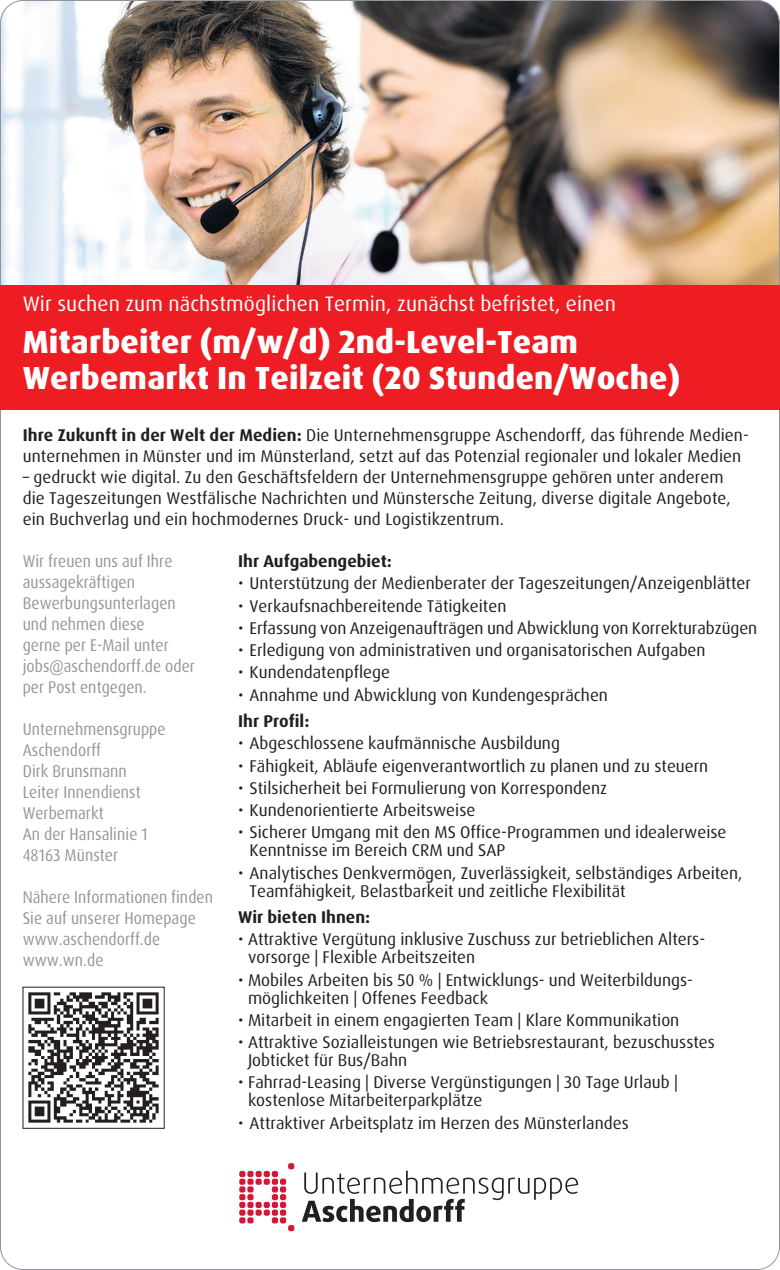
<style>
.page{position:relative;width:780px;height:1270px;background:#fff}
.page>*{position:absolute;margin:0;border:0;box-sizing:border-box;transform-origin:0 0}
.t1{font:800 32px/36px "Dax Pro";letter-spacing:.005em;color:#fff}
.t2{font:21px "Dax Pro";letter-spacing:.005em;color:#fff}
.t3{font:17px/18px "Dax Pro";color:#231f20}
.t4{font:17px/21px "Dax Pro";letter-spacing:.005em;color:#939598;scale:.91 1}
.t5{font:700 17px "Dax Pro";color:#231f20}
.s1{font-weight:700}
</style>
<div class="page">
<img style="left:0;top:0;width:779px;height:285px">
<div style="left:255px;top:1171px;width:7px;height:6px;background:#d71634;border-radius:2px"></div>
<div style="left:255px;top:1179px;width:7px;height:6px;background:#d71634;border-radius:2px"></div>
<div style="left:255px;top:1202px;width:7px;height:6px;background:#d71634;border-radius:2px"></div>
<div style="left:255px;top:1210px;width:7px;height:6px;background:#d71634;border-radius:2px"></div>
<svg style="left:239px;top:1171px;width:14px;height:52px"></svg>
<svg style="left:264px;top:1163px;width:30px;height:68px"></svg>
<svg style="left:302px;top:1171px;width:276px;height:51px"></svg>
<div style="left:0;top:285px;width:780px;height:125px;background:#ee1d23"></div>
<img style="left:28px;top:992px;width:131px;height:131px">
<p class="t2" style="left:23px;top:290px;width:594px">Wir suchen zum nächstmöglichen Termin, zunächst befristet, einen</p>
<h1 class="t1" style="left:23px;top:324px;width:659px">Mitarbeiter (m/w/d) 2nd-Level-Team<br>Werbemarkt In Teilzeit (20 Stunden/Woche)</h1>
<p class="t3" style="left:23px;top:425px;width:728px;line-height:21px"><span class="s1">Ihre Zukunft in der Welt der Medien:</span> Die Unternehmensgruppe Aschendorff, das führende Medien&shy;unternehmen in Münster und im Münsterland, setzt auf das Potenzial regionaler und lokaler Medien</p>
<p class="t3" style="left:23px;top:467px;width:709px;line-height:21px">– gedruckt wie digital. Zu den Geschäftsfeldern der Unternehmensgruppe gehören unter anderem die Tageszeitungen Westfälische Nachrichten und Münstersche Zeitung, diverse digitale Angebote, ein Buchverlag und ein hochmodernes Druck- und Logistikzentrum.</p>
<p class="t4" style="left:23px;top:551px;width:191px">Wir freuen uns auf Ihre aussagekräftigen<br>Bewerbungsunterlagen und nehmen diese<br>gerne per E-Mail unter jobs@aschendorff.de oder per Post entgegen.</p>
<p class="t4" style="left:23px;top:719px;width:158px">Unternehmensgruppe<br>Aschendorff<br>Dirk Brunsmann<br>Leiter Innendienst<br>Werbemarkt<br>An der Hansalinie 1<br>48163 Münster</p>
<p class="t4" style="left:23px;top:887px;width:211px">Nähere Informationen finden<br>Sie auf unserer Homepage www.aschendorff.de www.wn.de</p>
<p class="t5" style="left:238px;top:550px;width:155px">Ihr Aufgabengebiet:</p>
<p class="t3" style="left:238px;top:574px;width:514px">• Unterstützung der Medienberater der Tageszeitungen/Anzeigenblätter</p>
<p class="t3" style="left:238px;top:597px;width:270px">• Verkaufsnachbereitende Tätigkeiten</p>
<p class="t3" style="left:238px;top:619px;width:520px">• Erfassung von Anzeigenaufträgen und Abwicklung von Korrekturabzügen</p>
<p class="t3" style="left:238px;top:641px;width:469px">• Erledigung von administrativen und organisatorischen Aufgaben</p>
<p class="t3" style="left:238px;top:663px;width:153px">• Kundendatenpflege</p>
<p class="t3" style="left:238px;top:686px;width:371px">• Annahme und Abwicklung von Kundengesprächen</p>
<p class="t5" style="left:238px;top:710px;width:73px">Ihr Profil:</p>
<p class="t3" style="left:238px;top:734px;width:323px">• Abgeschlossene kaufmännische Ausbildung</p>
<p class="t3" style="left:238px;top:757px;width:471px">• Fähigkeit, Abläufe eigenverantwortlich zu planen und zu steuern</p>
<p class="t3" style="left:238px;top:779px;width:370px">• Stilsicherheit bei Formulierung von Korrespondenz</p>
<p class="t3" style="left:238px;top:801px;width:239px">• Kundenorientierte Arbeitsweise</p>
<p class="t3" style="left:249px;top:823px;width:478px;text-indent:-11px">• Sicherer Umgang mit den MS Office-Programmen und idealerweise<br>Kenntnisse im Bereich CRM und SAP</p>
<p class="t3" style="left:249px;top:864px;width:494px;text-indent:-11px">• Analytisches Denkvermögen, Zuverlässigkeit, selbständiges Arbeiten,<br>Teamfähigkeit, Belastbarkeit und zeitliche Flexibilität</p>
<p class="t5" style="left:238px;top:906px;width:133px">Wir bieten Ihnen:</p>
<p class="t3" style="left:248px;top:930px;width:457px;text-indent:-10px">• Attraktive Vergütung inklusive Zuschuss zur betrieblichen Alters&shy;vorsorge | Flexible Arbeitszeiten</p>
<p class="t3" style="left:248px;top:971px;width:444px;text-indent:-10px">• Mobiles Arbeiten bis 50 % | Entwicklungs- und Weiterbildungs&shy;möglichkeiten | Offenes Feedback</p>
<p class="t3" style="left:238px;top:1011px;width:442px">• Mitarbeit in einem engagierten Team | Klare Kommunikation</p>
<p class="t3" style="left:248px;top:1033px;width:468px;text-indent:-10px">• Attraktive Sozialleistungen wie Betriebsrestaurant, bezuschusstes<br>Jobticket für Bus/Bahn</p>
<p class="t3" style="left:248px;top:1074px;width:431px;text-indent:-10px">• Fahrrad-Leasing | Diverse Vergünstigungen | 30 Tage Urlaub | kostenlose Mitarbeiterparkplätze</p>
<p class="t3" style="left:238px;top:1114px;width:392px">• Attraktiver Arbeitsplatz im Herzen des Münsterlandes</p>
</div>
